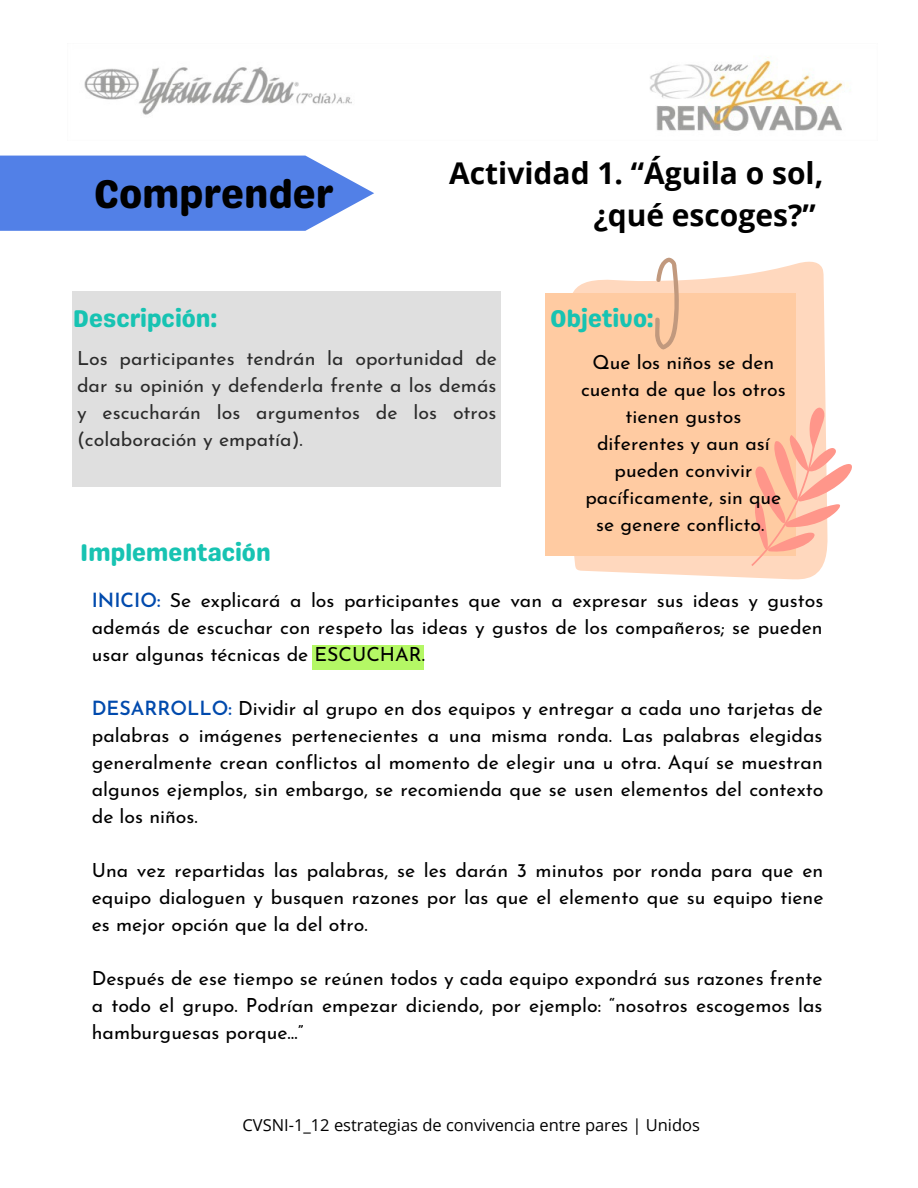
<style>
.page{position:relative;width:918px;height:1188px;background:#fff}
.page>*{position:absolute;margin:0;border:0;box-sizing:border-box;transform-origin:0 0}
.t1{font:40.05px "Genty Sans";color:#000}
.t2{font:700 30px/41.7px "Open Sans";color:#000;text-align:right}
.t3{font:24.15px "Genty Sans";color:#17c3b2}
.t4{font:19.5px/27px "Josefin Sans";color:#000;text-align:justify}
.t5{font:16.5px "Open Sans";color:#000}
.s1{font-weight:600;color:#004aad}
</style>
<div class="page">
<div style="left:312px;top:645px;width:111px;height:24px;background:#b4f865"></div>
<img style="left:84px;top:57px;width:765px;height:74px">
<svg style="left:573px;top:261px;width:253px;height:318px;fill:#ffd8be"></svg>
<div style="left:545px;top:293px;width:251px;height:263px;background:#ffcba2"></div>
<svg style="left:653px;top:258px;width:26px;height:92px"></svg>
<svg style="left:749px;top:407px;width:103px;height:161px"></svg>
<div style="left:73px;top:291px;width:428px;height:196px;background:#d9d9d9"></div>
<svg style="left:0;top:156px;width:374px;height:75px;background:#628be9"></svg>
<p class="t1" style="left:94px;top:170px;width:241px">Comprender</p>
<p class="t3" style="left:73px;top:304px;width:146px">Descripción:</p>
<p class="t2" style="left:449px;top:152px;width:376px">Actividad 1. “Águila o sol, ¿qué escoges?”</p>
<p class="t3" style="left:550px;top:304px;width:105px">Objetivo:</p>
<p class="t4" style="left:77px;top:347px;width:421px">Los participantes tendrán la oportunidad de dar su opinión y defenderla frente a los demás y escucharán los argumentos de los otros (colaboración y empatía).</p>
<p class="t3" style="left:80px;top:538px;width:192px">Implementación</p>
<p class="t4" style="left:581px;top:351px;width:206px;text-align:center">Que los niños se den cuenta de que los otros tienen gustos diferentes y aun así pueden convivir pacíficamente, sin que se genere conflicto.</p>
<p class="t4" style="left:92px;top:588px;width:733px"><span class="s1">INICIO:</span> Se explicará a los participantes que van a expresar sus ideas y gustos además de escuchar con respeto las ideas y gustos de los compañeros; se pueden usar algunas técnicas de ESCUCHAR.</p>
<p class="t4" style="left:92px;top:696px;width:733px"><span class="s1">DESARROLLO:</span> Dividir al grupo en dos equipos y entregar a cada uno tarjetas de palabras o imágenes pertenecientes a una misma ronda. Las palabras elegidas generalmente crean conflictos al momento de elegir una u otra. Aquí se muestran algunos ejemplos, sin embargo, se recomienda que se usen elementos del contexto de los niños.</p>
<p class="t4" style="left:92px;top:858px;width:733px">Una vez repartidas las palabras, se les darán 3 minutos por ronda para que en equipo dialoguen y busquen razones por las que el elemento que su equipo tiene es mejor opción que la del otro.</p>
<p class="t4" style="left:92px;top:966px;width:732px">Después de ese tiempo se reúnen todos y cada equipo expondrá sus razones frente a todo el grupo. Podrían empezar diciendo, por ejemplo: “nosotros escogemos las hamburguesas porque…”</p>
<p class="t5" style="left:242px;top:1113px;width:459px">CVSNI-1_12 estrategias de convivencia entre pares | Unidos</p>
</div>
